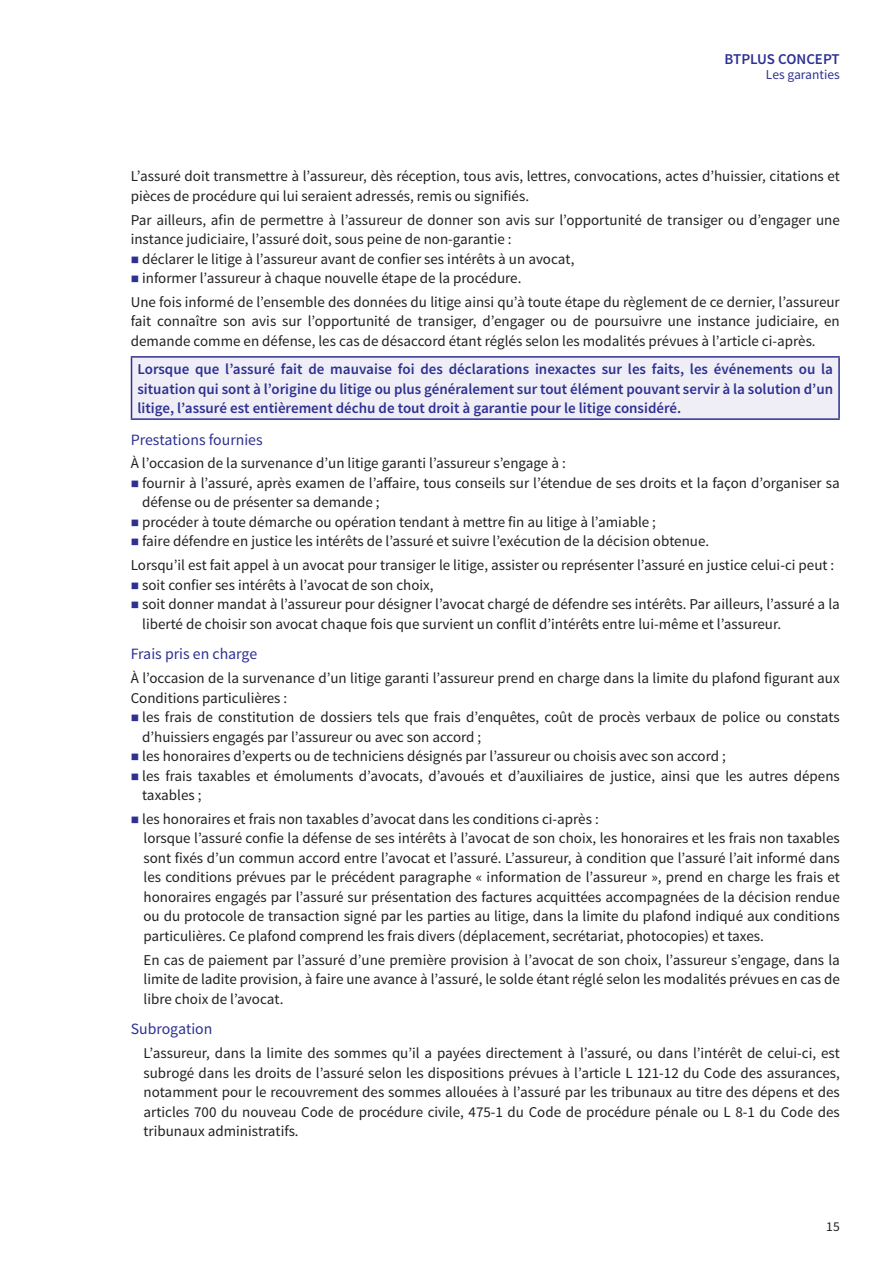
<style>
.page{position:relative;width:893px;height:1263px;background:#fff}
.page>*{position:absolute;margin:0;border:0;box-sizing:border-box;transform-origin:0 0}
.t1{font:15.75px "Source Sans Pro";color:#2e3092}
.t2{font:15px/19.5px "Source Sans Pro";color:#231f20}
.t3{font:600 15px/19.5px "Source Sans Pro";color:#2e3092;text-align:justify}
.t4{font:13.5px "Source Sans Pro";color:#2e3092}
.t5{font:13.5px "Source Sans Pro";color:#231f20}
.s1{color:#2e3092}
</style>
<div class="page">
<div style="left:131px;top:357px;width:708px;height:62px;background:#efeef6"></div>
<hr style="left:131px;top:356px;width:709px;height:2px;background:#2e3092">
<hr style="left:131px;top:358px;width:1px;height:60px;background:#2e3092">
<hr style="left:838px;top:358px;width:2px;height:60px;background:#2e3092">
<hr style="left:131px;top:418px;width:709px;height:2px;background:#2e3092">
<p class="t3" style="left:725px;top:50px;width:117px">BTPLUS CONCEPT</p>
<p class="t4" style="left:766px;top:68px;width:75px">Les garanties</p>
<p class="t2" style="left:131px;top:167px;width:711px">L’assuré doit transmettre à l’assureur, dès réception, tous avis, lettres, convocations, actes d’huissier, citations et pièces de procédure qui lui seraient adressés, remis ou signifiés.</p>
<p class="t2" style="left:131px;top:210px;width:711px">Par ailleurs, afin de permettre à l’assureur de donner son avis sur l’opportunité de transiger ou d’engager une instance judiciaire, l’assuré doit, sous peine de non-garantie :</p>
<p class="t2" style="left:131px;top:249px;width:445px"><span class="s1">■</span> déclarer le litige à l’assureur avant de confier ses intérêts à un avocat,</p>
<p class="t2" style="left:131px;top:267px;width:711px;line-height:23.7px"><span class="s1">■</span> informer l’assureur à chaque nouvelle étape de la procédure.<br>Une fois informé de l’ensemble des données du litige ainsi qu’à toute étape du règlement de ce dernier, l’assureur</p>
<p class="t2" style="left:131px;top:312px;width:710px">fait connaître son avis sur l’opportunité de transiger, d’engager ou de poursuivre une instance judiciaire, en demande comme en défense, les cas de désaccord étant réglés selon les modalités prévues à l’article ci-après.</p>
<p class="t3" style="left:137px;top:360px;width:697px">Lorsque que l’assuré fait de mauvaise foi des déclarations inexactes sur les faits, les événements ou la situation qui sont à l’origine du litige ou plus généralement sur tout élément pouvant servir à la solution d’un litige, l’assuré est entièrement déchu de tout droit à garantie pour le litige considéré.</p>
<p class="t1" style="left:131px;top:432px;width:133px">Prestations fournies</p>
<p class="t2" style="left:131px;top:454px;width:437px">À l’occasion de la survenance d’un litige garanti l’assureur s’engage à :</p>
<p class="t2" style="left:142px;top:474px;width:699px;text-indent:-11px"><span class="s1">■</span> fournir à l’assuré, après examen de l’affaire, tous conseils sur l’étendue de ses droits et la façon d’organiser sa défense ou de présenter sa demande ;</p>
<p class="t2" style="left:131px;top:513px;width:527px"><span class="s1">■</span> procéder à toute démarche ou opération tendant à mettre fin au litige à l’amiable ;</p>
<p class="t2" style="left:131px;top:530px;width:705px;line-height:23.7px"><span class="s1">■</span> faire défendre en justice les intérêts de l’assuré et suivre l’exécution de la décision obtenue.<br>Lorsqu’il est fait appel à un avocat pour transiger le litige, assister ou représenter l’assuré en justice celui-ci peut :</p>
<p class="t2" style="left:131px;top:575px;width:304px"><span class="s1">■</span> soit confier ses intérêts à l’avocat de son choix,</p>
<p class="t2" style="left:142px;top:595px;width:699px;text-indent:-11px"><span class="s1">■</span> soit donner mandat à l’assureur pour désigner l’avocat chargé de défendre ses intérêts. Par ailleurs, l’assuré a la liberté de choisir son avocat chaque fois que survient un conflit d’intérêts entre lui-même et l’assureur.</p>
<p class="t1" style="left:131px;top:646px;width:128px">Frais pris en charge</p>
<p class="t2" style="left:131px;top:669px;width:710px">À l’occasion de la survenance d’un litige garanti l’assureur prend en charge dans la limite du plafond figurant aux<br>Conditions particulières :</p>
<p class="t2" style="left:142px;top:708px;width:699px;text-indent:-11px"><span class="s1">■</span> les frais de constitution de dossiers tels que frais d’enquêtes, coût de procès verbaux de police ou constats d’huissiers engagés par l’assureur ou avec son accord ;</p>
<p class="t2" style="left:131px;top:747px;width:597px"><span class="s1">■</span> les honoraires d’experts ou de techniciens désignés par l’assureur ou choisis avec son accord ;</p>
<p class="t2" style="left:142px;top:766px;width:699px;text-indent:-11px"><span class="s1">■</span> les frais taxables et émoluments d’avocats, d’avoués et d’auxiliaires de justice, ainsi que les autres dépens taxables ;</p>
<p class="t2" style="left:144px;top:810px;width:698px;text-indent:-13px"><span class="s1">■</span> les honoraires et frais non taxables d’avocat dans les conditions ci-après :<br>lorsque l’assuré confie la défense de ses intérêts à l’avocat de son choix, les honoraires et les frais non taxables sont fixés d’un commun accord entre l’avocat et l’assuré. L’assureur, à condition que l’assuré l’ait informé dans les conditions prévues par le précédent paragraphe « information de l’assureur », prend en charge les frais et honoraires engagés par l’assuré sur présentation des factures acquittées accompagnées de la décision rendue ou du protocole de transaction signé par les parties au litige, dans la limite du plafond indiqué aux conditions particulières. Ce plafond comprend les frais divers (déplacement, secrétariat, photocopies) et taxes.</p>
<p class="t2" style="left:144px;top:950px;width:698px;text-align:justify">En cas de paiement par l’assuré d’une première provision à l’avocat de son choix, l’assureur s’engage, dans la limite de ladite provision, à faire une avance à l’assuré, le solde étant réglé selon les modalités prévues en cas de libre choix de l’avocat.</p>
<p class="t1" style="left:131px;top:1021px;width:83px">Subrogation</p>
<p class="t2" style="left:144px;top:1044px;width:698px;text-align:justify">L’assureur, dans la limite des sommes qu’il a payées directement à l’assuré, ou dans l’intérêt de celui-ci, est subrogé dans les droits de l’assuré selon les dispositions prévues à l’article L 121-12 du Code des assurances, notamment pour le recouvrement des sommes allouées à l’assuré par les tribunaux au titre des dépens et des articles 700 du nouveau Code de procédure civile, 475-1 du Code de procédure pénale ou L 8-1 du Code des tribunaux administratifs.</p>
<p class="t5" style="left:826px;top:1220px;width:15px">15</p>
</div>
